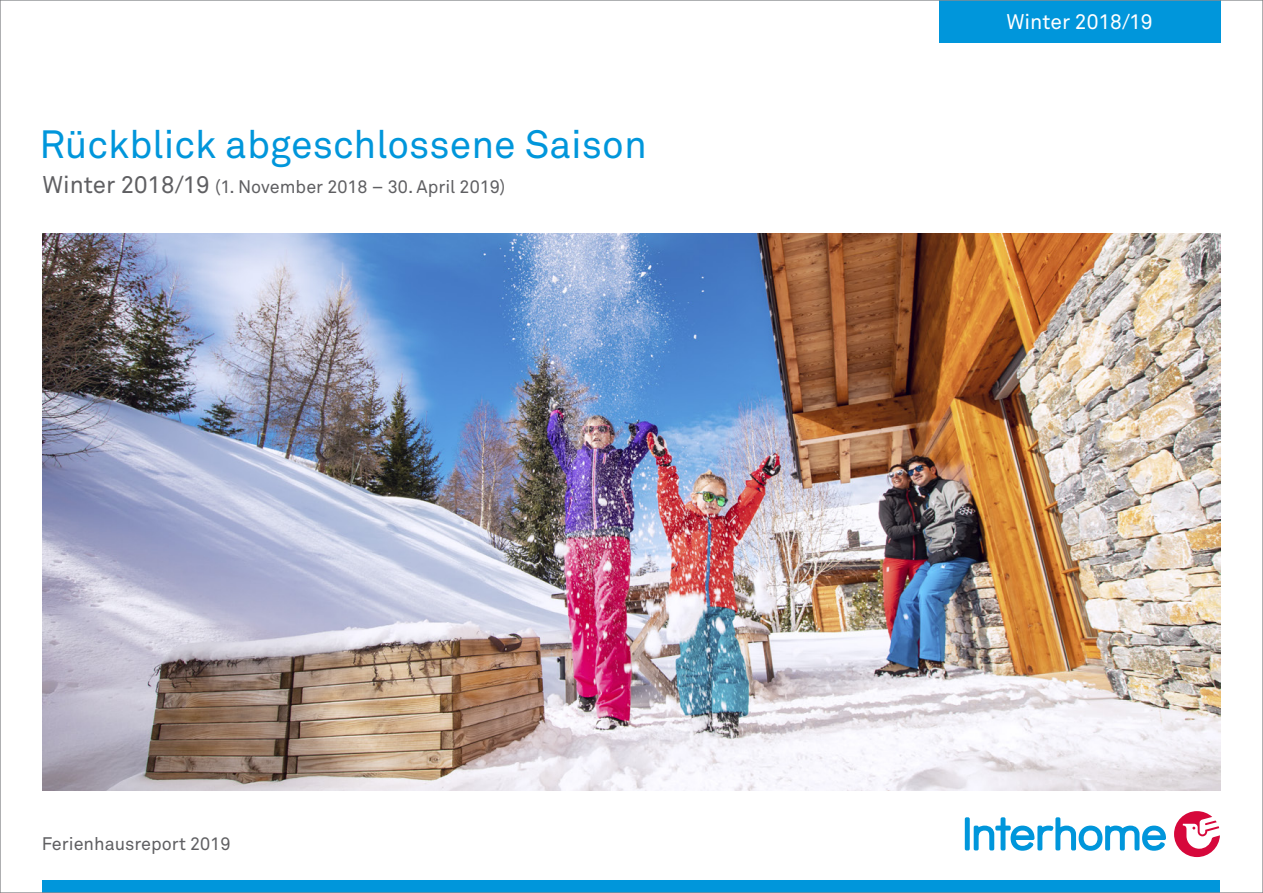
<style>
.page{position:relative;width:1263px;height:893px;background:#fff}
.page>*{position:absolute;margin:0;border:0;box-sizing:border-box;transform-origin:0 0}
.t1{font:39px "Akkurat Pro";color:#0096db}
.t2{font:21px "Akkurat Pro";color:#fff}
.t3{font:18px "Akkurat Pro";color:#5f5f62}
.s1{font-size:24px}
</style>
<div class="page">
<div style="left:43px;top:880px;width:1177px;height:13px;background:#0096db"></div>
<div style="left:965px;top:817px;width:5px;height:33px;background:#0096db;border-radius:2px"></div>
<svg style="left:974px;top:817px;width:192px;height:34px"></svg>
<svg style="left:1174px;top:811px;width:46px;height:46px"></svg>
<div style="left:939px;top:0;width:281px;height:43px;background:#0096db"></div>
<img style="left:43px;top:234px;width:1177px;height:557px">
<h1 class="t1" style="left:39px;top:122px;width:609px">Rückblick abgeschlossene Saison</h1>
<p class="t3" style="left:43px;top:176px;width:464px"><span class="s1">Winter 2018/19</span> (1. November 2018 – 30. April 2019)</p>
<p class="t3" style="left:42px;top:834px;width:190px">Ferienhausreport 2019</p>
<p class="t2" style="left:1006px;top:10px;width:148px">Winter 2018/19</p>
</div>
